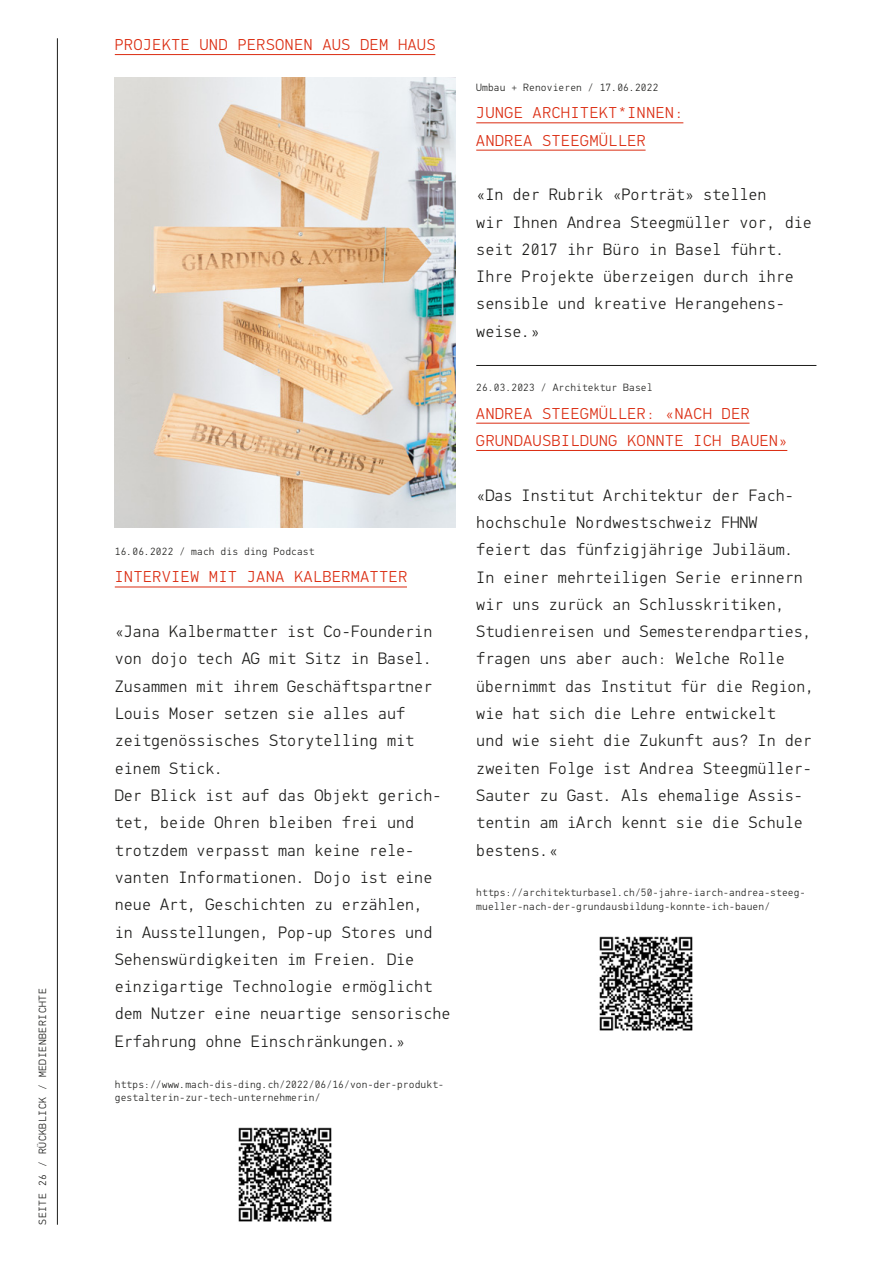
<style>
.page{position:relative;width:893px;height:1263px;background:#fff}
.page>*{position:absolute;margin:0;border:0;box-sizing:border-box;transform-origin:0 0}
.t1{font:300 16.5px/27.3px "PF Din Mono";color:#1d1d1b}
.t2{font:300 15.75px/27.3px "PF Din Mono";letter-spacing:.05em;color:#db2c11}
.t3{font:300 10.5px/13.6px "PF Din Mono";letter-spacing:.01em;color:#1d1d1b}
.t4{font:300 10.5px "PF Din Mono";letter-spacing:.06em;color:#1d1d1b}
</style>
<div class="page">
<hr style="left:57px;top:38px;width:1px;height:1187px;background:#1d1d1b">
<hr style="left:115px;top:587px;width:292px;height:1px;background:#db2c11">
<img style="left:238px;top:1127px;width:94px;height:95px">
<hr style="left:476px;top:122px;width:207px;height:1px;background:#db2c11">
<hr style="left:476px;top:150px;width:170px;height:1px;background:#db2c11">
<hr style="left:476px;top:365px;width:340px;height:1px;background:#1d1d1b">
<hr style="left:476px;top:423px;width:273px;height:1px;background:#db2c11">
<hr style="left:476px;top:450px;width:311px;height:1px;background:#db2c11">
<img style="left:599px;top:936px;width:94px;height:95px">
<img style="left:115px;top:77px;width:340px;height:451px">
<hr style="left:115px;top:54px;width:320px;height:1px;background:#db2c11">
<p class="t4" style="left:37px;top:1225px;width:238px;rotate:-90deg">SEITE 26 / RÜCKBLICK / MEDIENBERICHTE</p>
<p class="t2" style="left:115px;top:31px;width:322px">PROJEKTE UND PERSONEN AUS DEM HAUS</p>
<p class="t3" style="left:115px;top:545px;width:201px">16.06.2022 / mach dis ding Podcast</p>
<p class="t2" style="left:115px;top:564px;width:294px">INTERVIEW MIT JANA KALBERMATTER</p>
<p class="t1" style="left:115px;top:618px;width:337px">«Jana Kalbermatter ist Co-Founderin von dojo tech AG mit Sitz in Basel.<br>Zusammen mit ihrem Geschäftspartner Louis Moser setzen sie alles auf zeitgenössisches Storytelling mit einem Stick.<br>Der Blick ist auf das Objekt gerich&shy;tet, beide Ohren bleiben frei und trotzdem verpasst man keine rele&shy;vanten Informationen. Dojo ist eine neue Art, Geschichten zu erzählen,<br>in Ausstellungen, Pop-up Stores und Sehenswürdigkeiten im Freien. Die einzigartige Technologie ermöglicht dem Nutzer eine neuartige sensorische Erfahrung ohne Einschränkungen.»</p>
<p class="t3" style="left:115px;top:1077px;width:331px">https://www.mach-dis-ding.ch/2022/06/16/von-der-produkt&shy;gestalterin-zur-tech-unternehmerin/</p>
<p class="t3" style="left:476px;top:81px;width:184px">Umbau + Renovieren / 17.06.2022</p>
<p class="t2" style="left:476px;top:100px;width:209px">JUNGE ARCHITEKT*INNEN:<br>ANDREA STEEGMÜLLER</p>
<p class="t1" style="left:476px;top:181px;width:337px">«In der Rubrik «Porträt» stellen<br>wir Ihnen Andrea Steegmüller vor, die seit 2017 ihr Büro in Basel führt.<br>Ihre Projekte überzeigen durch ihre sensible und kreative Herangehens&shy;weise.»</p>
<p class="t3" style="left:476px;top:381px;width:178px">26.03.2023 / Architektur Basel</p>
<p class="t2" style="left:476px;top:400px;width:313px">ANDREA STEEGMÜLLER: «NACH DER<br>GRUNDAUSBILDUNG KONNTE ICH BAUEN»</p>
<p class="t1" style="left:476px;top:482px;width:340px">«Das Institut Architektur der Fach&shy;hochschule Nordwestschweiz FHNW feiert das fünfzigjährige Jubiläum.<br>In einer mehrteiligen Serie erinnern wir uns zurück an Schlusskritiken, Studienreisen und Semesterendparties, fragen uns aber auch: Welche Rolle übernimmt das Institut für die Region, wie hat sich die Lehre entwickelt<br>und wie sieht die Zukunft aus? In der zweiten Folge ist Andrea Steegmüller-Sauter zu Gast. Als ehemalige Assis&shy;tentin am iArch kennt sie die Schule bestens.«</p>
<p class="t3" style="left:476px;top:886px;width:331px">https://architekturbasel.ch/50-jahre-iarch-andrea-steeg&shy;mueller-nach-der-grundausbildung-konnte-ich-bauen/</p>
</div>
